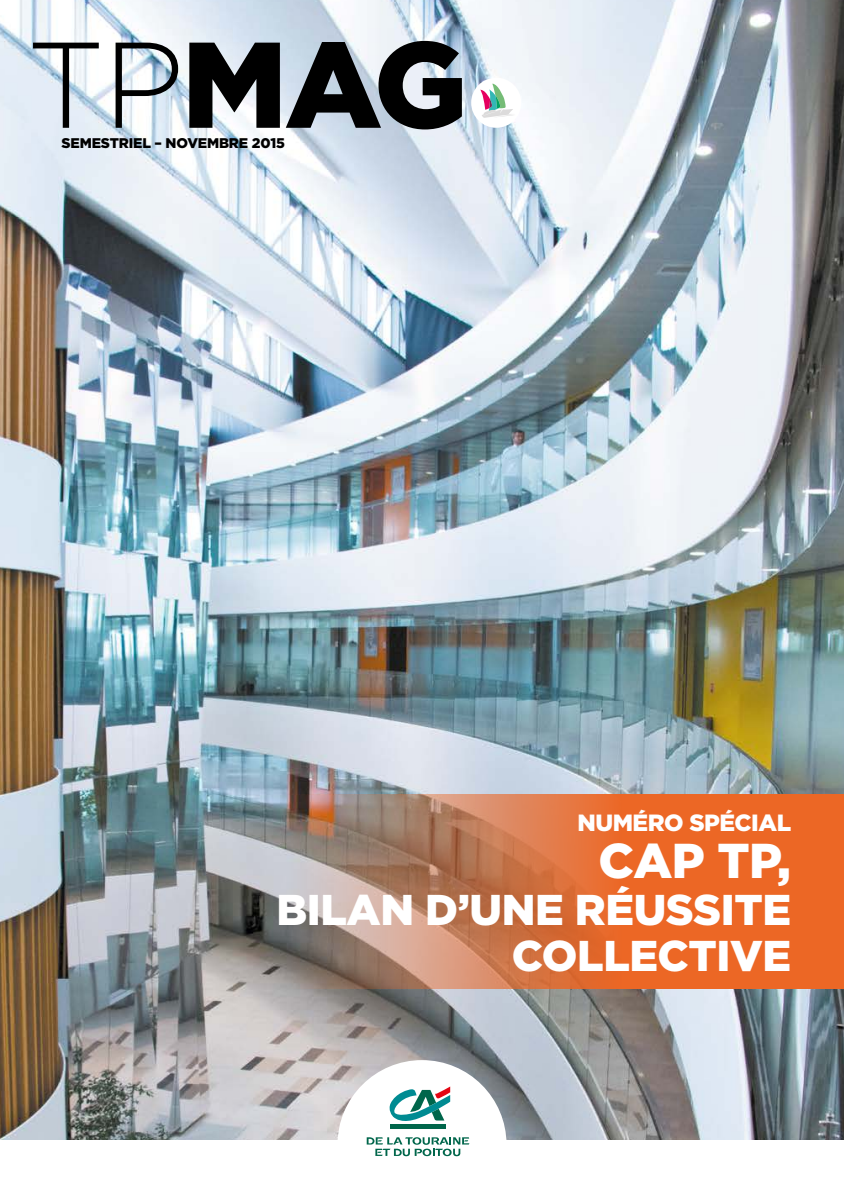
<style>
.page{position:relative;width:844px;height:1191px;background:#fff}
.page>*{position:absolute;margin:0;border:0;box-sizing:border-box;transform-origin:0 0}
.t1{font:900 121.62px "Gotham";color:#000}
.t2{font:900 48.82px "Gotham";color:#fff}
.t3{font:900 43.05px/46.9px "Gotham";letter-spacing:-.01em;color:#fff;text-align:right}
.t4{font:900 23.45px "Gotham";letter-spacing:-.02em;color:#fff}
.t5{font:900 14px "Gotham";letter-spacing:-.01em;color:#000}
.s1{font-weight:300}
</style>
<div class="page">
<img style="left:0;top:0;width:843px;height:1140px">
<svg style="left:247px;top:794px;width:596px;height:194px;background:#cb764c"></svg>
<div style="left:471px;top:78px;width:50px;height:50px;background:#fff;border-radius:50%"></div>
<svg style="left:480px;top:84px;width:35px;height:34px"></svg>
<svg style="left:337px;top:1060px;width:169px;height:97px"></svg>
<h1 class="t1" style="left:26px;top:1px;width:442px"><span class="s1">TP</span>MAG</h1>
<p class="t5" style="left:62px;top:134px;width:225px">SEMESTRIEL – NOVEMBRE 2015</p>
<p class="t4" style="left:577px;top:806px;width:215px">NUMÉRO SPÉCIAL</p>
<p class="t2" style="left:598px;top:826px;width:194px">CAP TP,</p>
<p class="t3" style="left:276px;top:885px;width:516px">BILAN D’UNE RÉUSSITE<br>COLLECTIVE</p>
</div>
